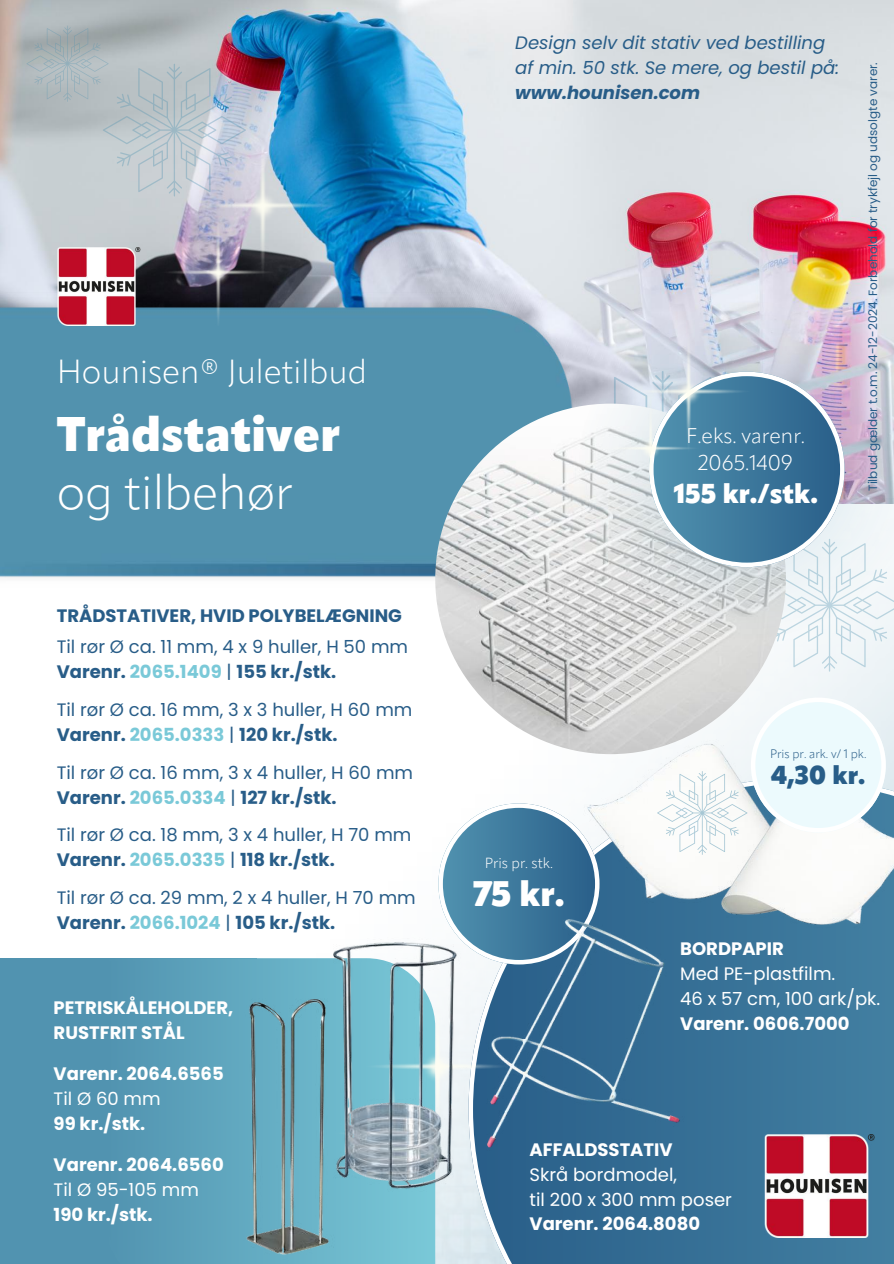
<style>
.page{position:relative;width:894px;height:1264px;background:#fff}
.page>*{position:absolute;margin:0;border:0;box-sizing:border-box;transform-origin:0 0}
.t1{font:900 48px "Apparat";color:#fff}
.t2{font:300 48px "Apparat";color:#fff}
.t3{font:900 35.1px "Apparat";color:#fff}
.t4{font:300 33px "Apparat";color:#fff}
.t5{font:900 27px "Apparat";color:#fff}
.t6{font:900 25.65px "Apparat";color:#285d88}
.t7{font:300 21px/27px "Apparat";color:#fff;text-align:center}
.t8{font:18px/25.2px "Poppins";color:#285d88}
.t9{font:700 18px/25px "Poppins";color:#fff}
.t10{font:18px/24.8px "Poppins";color:#fff}
.t11{font:italic 18px/24.8px "Poppins";color:#285d88}
.t12{font:700 18px "Poppins";color:#285d88}
.t13{font:italic 700 18px "Poppins";color:#285d88}
.t14{font:300 14.55px "Apparat";color:#fff}
.t15{font:300 12.15px "Apparat";color:#285d88}
.t16{font:12px "Poppins";color:#285d88}
.s1{font-weight:700}
.s2{font-weight:700;color:#7ac9d8}
</style>
<div class="page">
<img style="left:0;top:0;width:893px;height:298px">
<img style="left:435px;top:601px;width:458px;height:662px">
<div style="left:0;top:958px;width:256px;height:305px;background:#5193b0"></div>
<svg style="left:171px;top:958px;width:264px;height:305px;fill:#5ea4bc"></svg>
<img style="left:0;top:290px;width:580px;height:288px">
<img style="left:435px;top:403px;width:350px;height:351px;border-radius:50%">
<svg style="left:575px;top:298px;width:318px;height:73px;background:#d7d2dd"></svg>
<svg style="left:566px;top:371px;width:327px;height:300px"></svg>
<svg style="left:468px;top:777px;width:425px;height:486px;background:#457b9e"></svg>
<img style="left:54px;top:248px;width:87px;height:77px">
<img style="left:565px;top:710px;width:119px;height:185px">
<img style="left:684px;top:777px;width:209px;height:173px">
<svg style="left:657px;top:697px;width:228px;height:157px"></svg>
<svg style="left:26px;top:26px;width:220px;height:170px;background:#b5bbc1"></svg>
<img style="left:161px;top:133px;width:174px;height:192px">
<img style="left:601px;top:329px;width:149px;height:165px">
<img style="left:757px;top:1134px;width:121px;height:103px">
<img style="left:233px;top:972px;width:111px;height:291px">
<img style="left:323px;top:942px;width:147px;height:283px">
<svg style="left:438px;top:803px;width:161px;height:92px"></svg>
<img style="left:405px;top:895px;width:291px;height:279px">
<h3 class="t4" style="left:57px;top:358px;width:311px">Hounisen® Juletilbud</h3>
<h1 class="t1" style="left:57px;top:415px;width:285px">Trådstativer</h1>
<h1 class="t2" style="left:57px;top:472px;width:237px">og tilbehør</h1>
<p class="t12" style="left:57px;top:603px;width:346px">TRÅDSTATIVER, HVID POLYBELÆGNING</p>
<p class="t8" style="left:57px;top:634px;width:353px">Til rør Ø ca. 11 mm, 4 x 9 huller, H 50 mm<br><span class="s1">Varenr.</span> <span class="s2">2065.1409</span> | <span class="s1">155 kr./stk.</span></p>
<p class="t8" style="left:57px;top:697px;width:357px">Til rør Ø ca. 16 mm, 3 x 3 huller, H 60 mm<br><span class="s1">Varenr.</span> <span class="s2">2065.0333</span> | <span class="s1">120 kr./stk.</span></p>
<p class="t8" style="left:57px;top:759px;width:358px">Til rør Ø ca. 16 mm, 3 x 4 huller, H 60 mm<br><span class="s1">Varenr.</span> <span class="s2">2065.0334</span> | <span class="s1">127 kr./stk.</span></p>
<p class="t8" style="left:57px;top:822px;width:356px">Til rør Ø ca. 18 mm, 3 x 4 huller, H 70 mm<br><span class="s1">Varenr.</span> <span class="s2">2065.0335</span> | <span class="s1">118 kr./stk.</span></p>
<p class="t8" style="left:57px;top:885px;width:360px">Til rør Ø ca. 29 mm, 2 x 4 huller, H 70 mm<br><span class="s1">Varenr.</span> <span class="s2">2066.1024</span> | <span class="s1">105 kr./stk.</span></p>
<p class="t9" style="left:54px;top:994px;width:181px">PETRISKÅLEHOLDER,<br>RUSTFRIT STÅL</p>
<p class="t9" style="left:54px;top:1060px;width:171px">Varenr. 2064.6565</p>
<p class="t10" style="left:54px;top:1086px;width:108px">Til Ø 60 mm</p>
<p class="t9" style="left:54px;top:1110px;width:93px">99 kr./stk.</p>
<p class="t9" style="left:54px;top:1151px;width:171px">Varenr. 2064.6560</p>
<p class="t10" style="left:54px;top:1177px;width:147px">Til Ø 95-105 mm</p>
<p class="t9" style="left:54px;top:1201px;width:101px">190 kr./stk.</p>
<p class="t11" style="left:515px;top:30px;width:325px">Design selv dit stativ ved bestilling af min. 50 stk. Se mere, og bestil på:</p>
<p class="t13" style="left:515px;top:80px;width:186px">www.hounisen.com</p>
<p class="t7" style="left:686px;top:424px;width:120px">F.eks. varenr.<br>2065.1409</p>
<h3 class="t5" style="left:673px;top:482px;width:146px">155 kr./stk.</h3>
<p class="t16" style="left:864px;top:491px;width:430px;rotate:-90deg">Tilbud gælder t.o.m. 24-12-2024. Forbehold for trykfejl og udsolgte varer.</p>
<p class="t14" style="left:485px;top:857px;width:69px">Pris pr. stk.</p>
<h2 class="t3" style="left:473px;top:878px;width:93px">75 kr.</h2>
<p class="t15" style="left:770px;top:748px;width:98px">Pris pr. ark. v/ 1 pk.</p>
<h3 class="t6" style="left:771px;top:764px;width:95px">4,30 kr.</h3>
<p class="t9" style="left:680px;top:936px;width:105px">BORDPAPIR</p>
<p class="t10" style="left:680px;top:961px;width:201px">Med PE-plastfilm.<br>46 x 57 cm, 100 ark/pk.</p>
<p class="t9" style="left:680px;top:1010px;width:171px">Varenr. 0606.7000</p>
<p class="t9" style="left:529px;top:1137px;width:145px">AFFALDSSTATIV</p>
<p class="t10" style="left:529px;top:1162px;width:204px">Skrå bordmodel,<br>til 200 x 300 mm poser</p>
<p class="t9" style="left:529px;top:1211px;width:172px">Varenr. 2064.8080</p>
</div>
